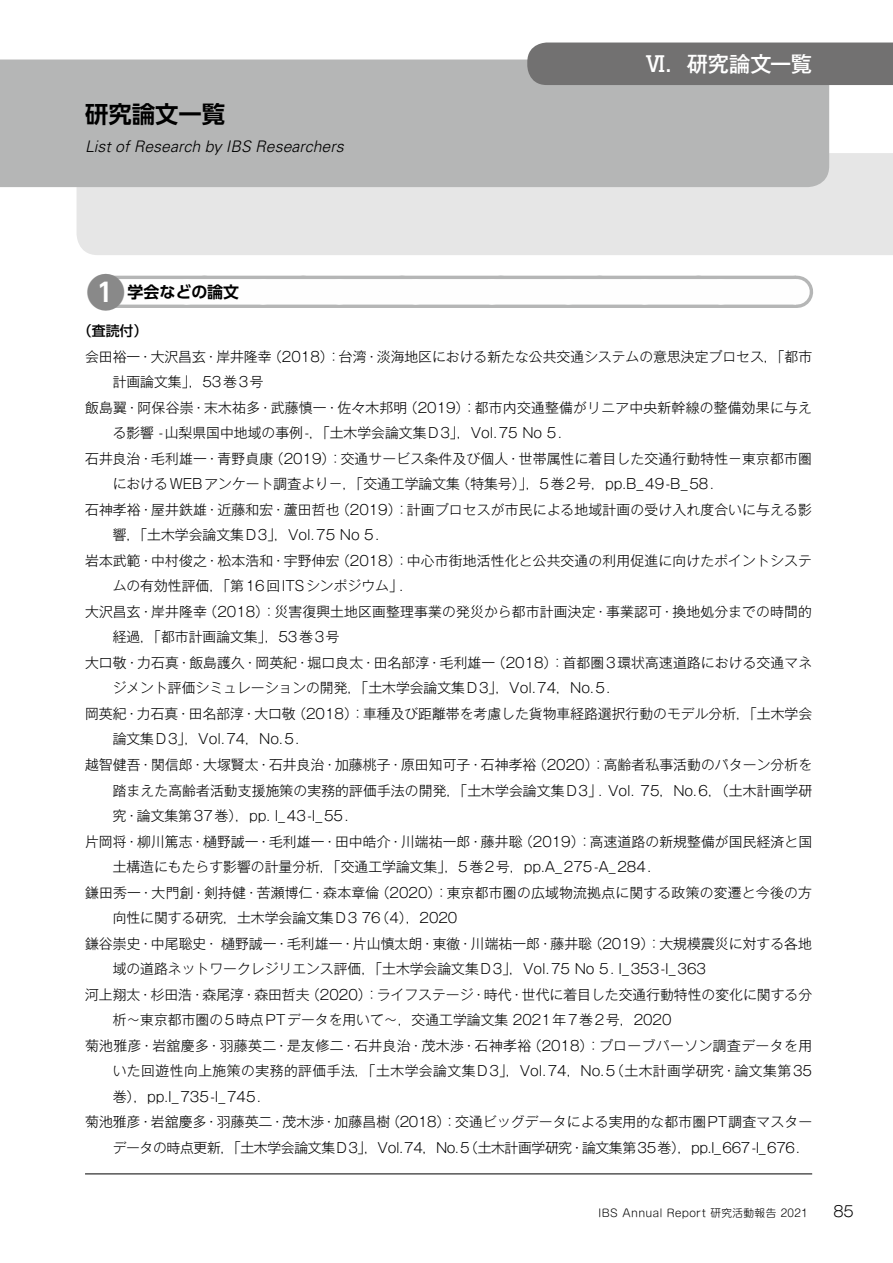
<style>
.page{position:relative;width:893px;height:1263px;background:#fff}
.page>*{position:absolute;margin:0;border:0;box-sizing:border-box;transform-origin:0 0}
.t1{font:700 23.4px "UD Shin Go Pro De";color:#000}
.t2{font:500 21.3px "Gothic MB101 Pro";letter-spacing:-.015em;color:#fff}
.t3{font:italic 300 15.9px "Univers";color:#000}
.t4{font:700 15.9px "UD Shin Go Pro De";color:#000}
.t5{font:300 14.85px "Gothic MB101 Pro";color:#000}
.t6{font:300 13.8px "Gothic MB101 Pro";letter-spacing:.005em;color:#000}
.t7{font:300 13.8px "Gothic MB101 Pro";letter-spacing:-.025em;color:#000}
.t8{font:300 13.8px "Gothic MB101 Pro";letter-spacing:.035em;color:#000}
.t9{font:300 13.8px "Gothic MB101 Pro";letter-spacing:.03em;color:#000}
.t10{font:500 13.8px "Shin Go Pro";color:#000}
.t11{font:300 10.65px "Shin M Go Pro";letter-spacing:.04em;color:#000}
.s1{font-size:41.4px;color:#898989}
.s2{font-size:25.5px;color:#fff}
</style>
<div class="page">
<hr style="left:85px;top:1174px;width:727px;height:1px;background:#000">
<div style="left:77px;top:153px;width:816px;height:102px;background:#e6e6e6"></div>
<div style="left:0;top:60px;width:829px;height:127px;background:#b5b6b6"></div>
<div style="left:527px;top:43px;width:366px;height:42px;background:#727171"></div>
<svg style="left:106px;top:276px;width:690px;height:32px"></svg>
<hr style="left:105px;top:276px;width:1px;height:32px;background:#b5b6b6">
<hr style="left:796px;top:276px;width:1px;height:32px;background:#b5b6b6">
<div style="left:111px;top:279px;width:685px;height:26px;background:#fefefe"></div>
<svg style="left:187px;top:276px;width:571px;height:32px"></svg>
<svg style="left:796px;top:279px;width:1px;height:26px"></svg>
<h1 class="t1" style="left:85px;top:95px;width:142px">研究論文一覧</h1>
<p class="t3" style="left:85px;top:137px;width:260px">List of Research by IBS Researchers</p>
<h2 class="t2" style="left:645px;top:46px;width:169px">Ⅵ．研究論文一覧</h2>
<p class="t4" style="left:85px;top:279px;width:156px"><span class="s1">●</span><span class="s2">1</span> 学会などの論文</p>
<p class="t10" style="left:78px;top:320px;width:71px">（査読付）</p>
<p class="t6" style="left:85px;top:345px;width:729px">会田裕一・大沢昌玄・岸井隆幸（2018）：台湾・淡海地区における新たな公共交通システムの意思決定プロセス，「都市</p>
<p class="t6" style="left:113px;top:371px;width:153px">計画論文集」，53巻3号</p>
<p class="t6" style="left:85px;top:396px;width:728px">飯島翼・阿保谷崇・末木祐多・武藤慎一・佐々木邦明（2019）：都市内交通整備がリニア中央新幹線の整備効果に与え</p>
<p class="t6" style="left:113px;top:422px;width:450px">る影響 -山梨県国中地域の事例-，「土木学会論文集D3」，Vol.75 No 5.</p>
<p class="t6" style="left:85px;top:447px;width:728px">石井良治・毛利雄一・青野貞康（2019）：交通サービス条件及び個人・世帯属性に着目した交通行動特性－東京都市圏</p>
<p class="t6" style="left:113px;top:473px;width:602px">におけるWEBアンケート調査より－，「交通工学論文集（特集号）」，5巻2号，pp.B_49-B_58.</p>
<p class="t6" style="left:85px;top:498px;width:728px">石神孝裕・屋井鉄雄・近藤和宏・蘆田哲也（2019）：計画プロセスが市民による地域計画の受け入れ度合いに与える影</p>
<p class="t6" style="left:113px;top:524px;width:268px">響，「土木学会論文集D3」，Vol.75 No 5.</p>
<p class="t6" style="left:85px;top:549px;width:728px">岩本武範・中村俊之・松本浩和・宇野伸宏（2018）：中心市街地活性化と公共交通の利用促進に向けたポイントシステ</p>
<p class="t6" style="left:113px;top:575px;width:292px">ムの有効性評価，「第16回ITSシンポジウム」.</p>
<p class="t6" style="left:85px;top:600px;width:728px">大沢昌玄・岸井隆幸（2018）：災害復興土地区画整理事業の発災から都市計画決定・事業認可・換地処分までの時間的</p>
<p class="t6" style="left:113px;top:626px;width:229px">経過，「都市計画論文集」，53巻3号</p>
<p class="t6" style="left:85px;top:651px;width:729px">大口敬・力石真・飯島護久・岡英紀・堀口良太・田名部淳・毛利雄一（2018）：首都圏3環状高速道路における交通マネ</p>
<p class="t6" style="left:113px;top:677px;width:499px">ジメント評価シミュレーションの開発，「土木学会論文集D3」，Vol.74，No.5.</p>
<p class="t6" style="left:85px;top:702px;width:729px">岡英紀・力石真・田名部淳・大口敬（2018）：車種及び距離帯を考慮した貨物車経路選択行動のモデル分析，「土木学会</p>
<p class="t6" style="left:113px;top:728px;width:188px">論文集D3」，Vol.74，No.5.</p>
<p class="t6" style="left:85px;top:753px;width:729px">越智健吾・関信郎・大塚賢太・石井良治・加藤桃子・原田知可子・石神孝裕（2020）：高齢者私事活動のパターン分析を</p>
<p class="t6" style="left:113px;top:779px;width:701px">踏まえた高齢者活動支援施策の実務的評価手法の開発，「土木学会論文集D3」. Vol. 75，No.6，（土木計画学研</p>
<p class="t6" style="left:113px;top:804px;width:237px">究・論文集第37巻），pp. I_43-I_55.</p>
<p class="t6" style="left:85px;top:830px;width:729px">片岡将・柳川篤志・樋野誠一・毛利雄一・田中皓介・川端祐一郎・藤井聡（2019）：高速道路の新規整備が国民経済と国</p>
<p class="t6" style="left:113px;top:855px;width:540px">土構造にもたらす影響の計量分析，「交通工学論文集」，5巻2号，pp.A_275-A_284.</p>
<p class="t6" style="left:85px;top:881px;width:728px">鎌田秀一・大門創・剣持健・苦瀬博仁・森本章倫（2020）：東京都市圏の広域物流拠点に関する政策の変遷と今後の方</p>
<p class="t6" style="left:113px;top:906px;width:346px">向性に関する研究，土木学会論文集D3 76（4），2020</p>
<p class="t6" style="left:85px;top:932px;width:728px">鎌谷崇史・中尾聡史・ 樋野誠一・毛利雄一・片山慎太朗・東徹・川端祐一郎・藤井聡（2019）：大規模震災に対する各地</p>
<p class="t6" style="left:113px;top:957px;width:595px">域の道路ネットワークレジリエンス評価，「土木学会論文集D3」，Vol.75 No 5. I_353-I_363</p>
<p class="t6" style="left:85px;top:983px;width:729px">河上翔太・杉田浩・森尾淳・森田哲夫（2020）：ライフステージ・時代・世代に着⽬ した交通⾏動特性の変化に関する分</p>
<p class="t6" style="left:113px;top:1008px;width:560px">析〜東京都市圏の5時点PTデータを⽤ いて〜，交通工学論文集 2021年7巻2号，2020</p>
<p class="t9" style="left:85px;top:1034px;width:729px">菊池雅彦・岩舘慶多・羽藤英二・是友修二・石井良治・茂木渉・石神孝裕（2018）：プローブパーソン調査データを用</p>
<p class="t8" style="left:113px;top:1059px;width:701px">いた回遊性向上施策の実務的評価手法，「土木学会論文集D3」，Vol.74，No.5（土木計画学研究・論文集第35</p>
<p class="t6" style="left:113px;top:1085px;width:150px">巻），pp.I_735-I_745.</p>
<p class="t6" style="left:85px;top:1110px;width:729px">菊池雅彦・岩舘慶多・羽藤英二・茂木渉・加藤昌樹（2018）：交通ビッグデータによる実用的な都市圏PT調査マスター</p>
<p class="t7" style="left:113px;top:1136px;width:689px">データの時点更新，「土木学会論文集D3」，Vol.74，No.5（土木計画学研究・論文集第35巻），pp.I_667-I_676.</p>
<p class="t11" style="left:599px;top:1204px;width:211px">IBS Annual Report 研究活動報告 2021</p>
<p class="t5" style="left:833px;top:1198px;width:22px">85</p>
</div>
